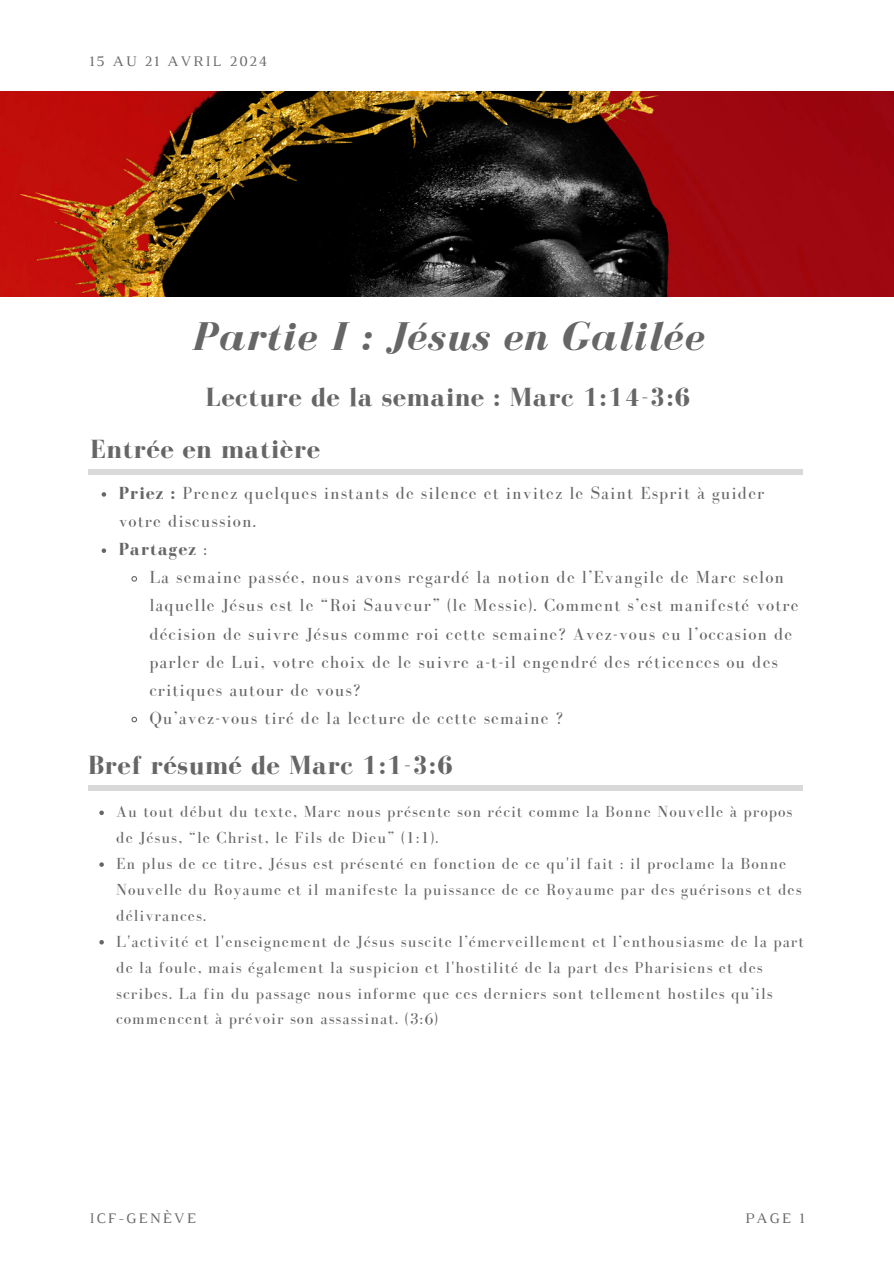
<style>
.page{position:relative;width:894px;height:1264px;background:#fff}
.page>*{position:absolute;margin:0;border:0;box-sizing:border-box;transform-origin:0 0}
.t1{font:italic 700 41.4px "Bodoni FLF";letter-spacing:.03em;color:#666}
.t2{font:700 27px "Bodoni FLF";letter-spacing:.03em;color:#666}
.t3{font:18px/28.2px "Bodoni FLF";letter-spacing:.06em;color:#666}
.t4{font:700 18px "Bodoni FLF";letter-spacing:.06em;color:#666}
.t5{font:16.5px/25.8px "Bodoni FLF";letter-spacing:.06em;color:#666}
.t6{font:14.85px "Luthier";letter-spacing:.14em;color:#666}
.s1{font-weight:700}
.s2{font-weight:400}
</style>
<div class="page">
<img style="left:0;top:91px;width:893px;height:205px">
<svg style="left:102px;top:492px;width:4px;height:4px"></svg>
<svg style="left:102px;top:548px;width:4px;height:5px"></svg>
<svg style="left:131px;top:576px;width:7px;height:6px"></svg>
<svg style="left:131px;top:716px;width:7px;height:7px"></svg>
<div style="left:88px;top:469px;width:714px;height:5px;background:#d9d9d9"></div>
<svg style="left:99px;top:810px;width:5px;height:5px"></svg>
<svg style="left:99px;top:862px;width:5px;height:4px"></svg>
<svg style="left:99px;top:940px;width:5px;height:4px"></svg>
<div style="left:88px;top:784px;width:714px;height:6px;background:#d9d9d9"></div>
<p class="t6" style="left:89px;top:55px;width:179px">15 AU 21 AVRIL 2024</p>
<h1 class="t1" style="left:192px;top:315px;width:512px">Partie I : Jésus en Galilée</h1>
<p class="t2" style="left:205px;top:382px;width:486px">Lecture de la semaine : Marc 1:14-3:6</p>
<h2 class="t2" style="left:91px;top:434px;width:231px">Entrée en matière</h2>
<h2 class="t3" style="left:119px;top:479px;width:647px"><span class="s1">Priez :</span> Prenez quelques instants de silence et invitez le Saint Esprit à guider votre discussion.</h2>
<h2 class="t4" style="left:119px;top:539px;width:90px">Partagez <span class="s2">:</span></h2>
<p class="t3" style="left:149px;top:563px;width:650px">La semaine passée, nous avons regardé la notion de l’Evangile de Marc selon laquelle Jésus est le “Roi Sauveur” (le Messie). Comment s’est manifesté votre décision de suivre Jésus comme roi cette semaine? Avez-vous eu l’occasion de parler de Lui, votre choix de le suivre a-t-il engendré des réticences ou des critiques autour de vous?</p>
<p class="t3" style="left:149px;top:704px;width:415px">Qu’avez-vous tiré de la lecture de cette semaine ?</p>
<p class="t2" style="left:88px;top:750px;width:366px">Bref résumé de Marc 1:1-3:6</p>
<p class="t5" style="left:116px;top:798px;width:677px">Au tout début du texte, Marc nous présente son récit comme la Bonne Nouvelle à propos de Jésus, “le Christ, le Fils de Dieu” (1:1).</p>
<p class="t5" style="left:116px;top:850px;width:686px">En plus de ce titre, Jésus est présenté en fonction de ce qu'il fait : il proclame la Bonne<br>Nouvelle du Royaume et il manifeste la puissance de ce Royaume par des guérisons et des délivrances.</p>
<p class="t5" style="left:116px;top:928px;width:689px">L'activité et l'enseignement de Jésus suscite l’émerveillement et l’enthousiasme de la part de la foule, mais également la suspicion et l'hostilité de la part des Pharisiens et des scribes. La fin du passage nous informe que ces derniers sont tellement hostiles qu’ils commencent à prévoir son assassinat. (3:6)</p>
<p class="t6" style="left:89px;top:1212px;width:108px">ICF-GENÈVE</p>
<p class="t6" style="left:744px;top:1212px;width:61px">PAGE 1</p>
</div>
